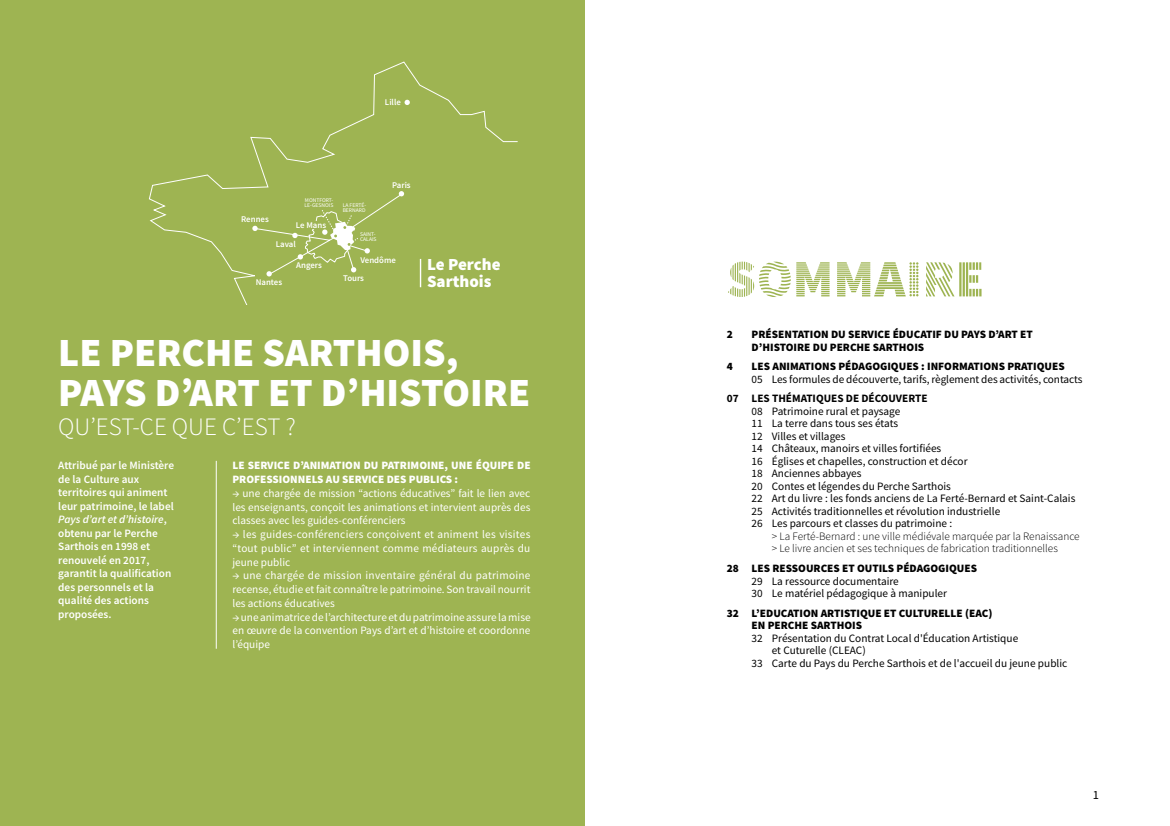
<style>
.page{position:relative;width:1170px;height:826px;background:#fff}
.page>*{position:absolute;margin:0;border:0;box-sizing:border-box;transform-origin:0 0}
.t1{font:52.5px "Source Sans Pro DISPLAY";color:#9eb452}
.t2{font:900 40px/40px "Source Sans Pro";color:#fff}
.t3{font:300 25px "Source Sans Pro";color:#fff}
.t4{font:900 17px/17px "Source Sans Pro";color:#fff}
.t5{font:12.5px "Source Sans Pro";color:#000}
.t6{font:11.25px/12.5px "Source Sans Pro";color:#000}
.t7{font:11.25px/13.8px "Source Sans Pro";color:#fff;text-align:justify}
.t8{font:600 11.25px/13.5px "Source Sans Pro";color:#fff}
.t9{font:900 11.25px/12.5px "Source Sans Pro";color:#000}
.t10{font:300 11.25px/12.5px "Source Sans Pro";color:#000}
.t11{font:900 11.25px/13.8px "Source Sans Pro";color:#fff}
.t12{font:700 11.25px "Source Sans Pro";color:#000}
.t13{font:600 8.75px/17.6px "Source Sans Pro";color:#fff}
.t14{font:5.62px/5px "Source Sans Pro";color:#fff}
.s1{font-style:italic}
</style>
<div class="page">
<div style="left:0;top:0;width:585px;height:826px;background:#9eb452"></div>
<hr style="left:216px;top:461px;width:1px;height:187px;background:#fff">
<svg style="left:149px;top:61px;width:369px;height:244px"></svg>
<svg style="left:252px;top:191px;width:152px;height:85px"></svg>
<svg style="left:420px;top:259px;width:1px;height:28px"></svg>
<p class="t13" style="left:385px;top:93px;width:17px">Lille</p>
<p class="t13" style="left:241px;top:211px;width:29px">Rennes</p>
<p class="t14" style="left:304px;top:197px;width:30px">MONTFORT-<br>LE-GESNOIS</p>
<p class="t13" style="left:296px;top:216px;width:32px">Le Mans</p>
<p class="t13" style="left:276px;top:235px;width:21px">Laval</p>
<p class="t13" style="left:296px;top:256px;width:27px">Angers</p>
<p class="t13" style="left:256px;top:273px;width:28px">Nantes</p>
<p class="t14" style="left:342px;top:202px;width:25px">LA FERTÉ-<br>BERNARD</p>
<p class="t14" style="left:360px;top:231px;width:18px">SAINT-<br>CALAIS</p>
<p class="t13" style="left:392px;top:176px;width:20px">Paris</p>
<p class="t13" style="left:343px;top:251px;width:54px;text-indent:17px">Vendôme<br>Tours</p>
<h3 class="t4" style="left:427px;top:256px;width:75px">Le Perche<br>Sarthois</h3>
<h2 class="t2" style="left:58px;top:332px;width:473px">LE PERCHE SARTHOIS,<br>PAYS D’ART ET D’HISTOIRE</h2>
<h3 class="t3" style="left:58px;top:412px;width:239px">QU’EST-CE QUE C’EST ?</h3>
<p class="t8" style="left:58px;top:458px;width:117px">Attribué par le Ministère de la Culture aux territoires qui animent leur patrimoine, le label<br><span class="s1">Pays d’art et d’histoire</span>, obtenu par le Perche<br>Sarthois en 1998 et renouvelé en 2017, garantit la qualification des personnels et la qualité des actions proposées.</p>
<p class="t11" style="left:232px;top:458px;width:300px">LE SERVICE D’ANIMATION DU PATRIMOINE, UNE ÉQUIPE DE<br>PROFESSIONNELS AU SERVICE DES PUBLICS :</p>
<p class="t7" style="left:232px;top:486px;width:299px">→ une chargée de mission “actions éducatives” fait le lien avec les enseignants, conçoit les animations et intervient auprès des classes avec les guides-conférenciers</p>
<p class="t7" style="left:232px;top:527px;width:299px">→ les guides-conférenciers conçoivent et animent les visites “tout public” et interviennent comme médiateurs auprès du jeune public</p>
<p class="t7" style="left:232px;top:568px;width:299px">→ une chargée de mission inventaire général du patrimoine recense, étudie et fait connaître le patrimoine. Son travail nourrit les actions éducatives</p>
<p class="t7" style="left:232px;top:610px;width:299px">→ une animatrice de l’architecture et du patrimoine assure la mise en œuvre de la convention Pays d’art et d’histoire et coordonne l’équipe</p>
<h1 class="t1" style="left:726px;top:252px;width:259px">SOMMAIRE</h1>
<p class="t9" style="left:726px;top:328px;width:8px">2</p>
<p class="t9" style="left:751px;top:328px;width:283px">PRÉSENTATION DU SERVICE ÉDUCATIF DU PAYS D’ART ET<br>D’HISTOIRE DU PERCHE SARTHOIS</p>
<p class="t9" style="left:726px;top:360px;width:8px">4</p>
<p class="t9" style="left:751px;top:360px;width:314px">LES ANIMATIONS PÉDAGOGIQUES : INFORMATIONS PRATIQUES</p>
<p class="t6" style="left:751px;top:373px;width:332px">05 Les formules de découverte, tarifs, règlement des activités, contacts</p>
<p class="t12" style="left:726px;top:391px;width:202px">07 LES THÉMATIQUES DE DÉCOUVERTE</p>
<p class="t6" style="left:751px;top:405px;width:325px">08 Patrimoine rural et paysage<br>11 La terre dans tous ses états<br>12 Villes et villages<br>14 Châteaux, manoirs et villes fortifiées<br>16 Églises et chapelles, construction et décor<br>18 Anciennes abbayes<br>20 Contes et légendes du Perche Sarthois<br>22 Art du livre : les fonds anciens de La Ferté-Bernard et Saint-Calais 25 Activités traditionnelles et révolution industrielle<br>26 Les parcours et classes du patrimoine :</p>
<p class="t10" style="left:771px;top:530px;width:309px">&gt; La Ferté-Bernard : une ville médiévale marquée par la Renaissance &gt; Le livre ancien et ses techniques de fabrication traditionnelles</p>
<p class="t9" style="left:726px;top:562px;width:252px">28 LES RESSOURCES ET OUTILS PÉDAGOGIQUES</p>
<p class="t6" style="left:751px;top:574px;width:197px">29 La ressource documentaire<br>30 Le matériel pédagogique à manipuler</p>
<p class="t9" style="left:751px;top:606px;width:242px;text-indent:-25px">32 L’EDUCATION ARTISTIQUE ET CULTURELLE (EAC)<br>EN PERCHE SARTHOIS</p>
<p class="t6" style="left:751px;top:631px;width:268px">32 Présentation du Contrat Local d'Éducation Artistique</p>
<p class="t6" style="left:771px;top:644px;width:95px">et Cuturelle (CLEAC)</p>
<p class="t6" style="left:751px;top:656px;width:317px">33 Carte du Pays du Perche Sarthois et de l'accueil du jeune public</p>
<p class="t5" style="left:1092px;top:787px;width:8px">1</p>
</div>
